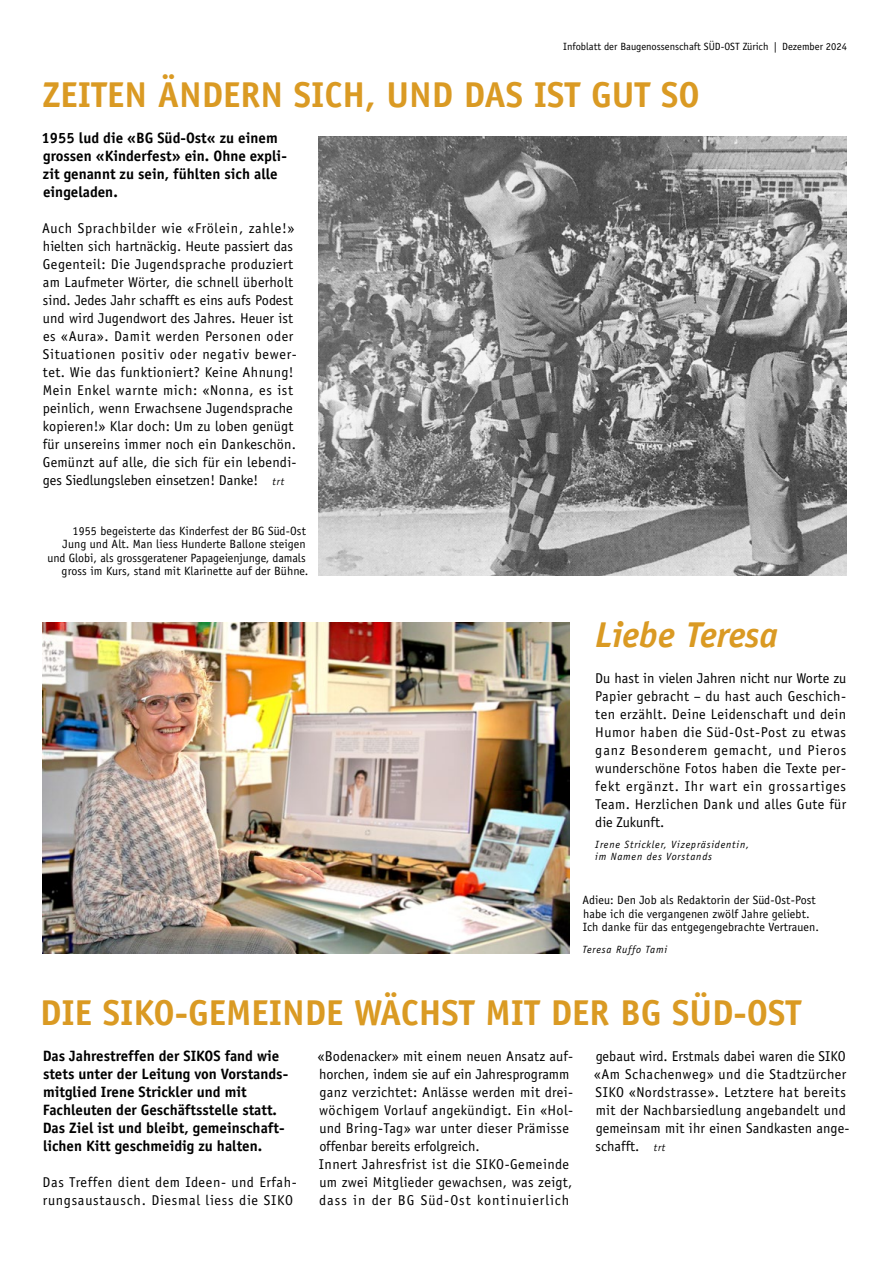
<style>
.page{position:relative;width:893px;height:1263px;background:#fff}
.page>*{position:absolute;margin:0;border:0;box-sizing:border-box;transform-origin:0 0}
.t1{font:700 36px "Officina Sans Std";color:#da9a23}
.t2{font:italic 700 36px "Officina Sans Std";color:#da9a23}
.t3{font:700 15px/18px "Officina Sans Std";color:#000}
.t4{font:14.25px/18px "Officina Sans Std";letter-spacing:.02em;color:#000}
.t5{font:14.25px/18px "Officina Sans Std";letter-spacing:.045em;color:#000}
.t6{font:12px/13.5px "Officina Sans Std";letter-spacing:.01em;color:#000;text-align:right}
.t7{font:italic 10.5px/12px "Officina Sans Std";letter-spacing:.075em;color:#000}
.t8{font:10.5px "Officina Sans Std";color:#000}
.s1{font-style:italic;font-size:10.5px}
</style>
<div class="page">
<img style="left:319px;top:136px;width:527px;height:439px">
<img style="left:43px;top:622px;width:527px;height:331px">
<p class="t8" style="left:563px;top:40px;width:285px">Infoblatt der Baugenossenschaft SÜD-OST Zürich | Dezember 2024</p>
<h1 class="t1" style="left:43px;top:72px;width:659px">ZEITEN ÄNDERN SICH, UND DAS IST GUT SO</h1>
<p class="t3" style="left:41px;top:129px;width:247px">1955 lud die «BG Süd-Ost« zu einem grossen «Kinderfest» ein. Ohne expli&shy;zit genannt zu sein, fühlten sich alle eingeladen.</p>
<p class="t4" style="left:42px;top:219px;width:256px">Auch Sprachbilder wie «Frölein, zahle!» hielten sich hartnäckig. Heute passiert das Gegenteil: Die Jugendsprache produziert am Laufmeter Wörter, die schnell überholt sind. Jedes Jahr schafft es eins aufs Podest und wird Jugendwort des Jahres. Heuer ist es «Aura». Damit werden Personen oder Situationen positiv oder negativ bewer&shy;tet. Wie das funktioniert? Keine Ahnung!<br>Mein Enkel warnte mich: «Nonna, es ist peinlich, wenn Erwachsene Jugendsprache kopieren!» Klar doch: Um zu loben genügt für unsereins immer noch ein Dankeschön.<br>Gemünzt auf alle, die sich für ein lebendi&shy;ges Siedlungsleben einsetzen! Danke! <span class="s1">trt</span></p>
<p class="t6" style="left:47px;top:524px;width:262px">1955 begeisterte das Kinderfest der BG Süd-Ost<br>Jung und Alt. Man liess Hunderte Ballone steigen und Globi, als grossgeratener Papageienjunge, damals gross im Kurs, stand mit Klarinette auf der Bühne.</p>
<h1 class="t2" style="left:595px;top:613px;width:184px">Liebe Teresa</h1>
<p class="t4" style="left:595px;top:669px;width:253px;text-align:justify">Du hast in vielen Jahren nicht nur Worte zu Papier gebracht – du hast auch Geschich&shy;ten erzählt. Deine Leidenschaft und dein Humor haben die Süd-Ost-Post zu etwas ganz Besonderem gemacht, und Pieros wunderschöne Fotos haben die Texte per&shy;fekt ergänzt. Ihr wart ein grossartiges Team. Herzlichen Dank und alles Gute für die Zukunft.</p>
<p class="t7" style="left:595px;top:838px;width:155px">Irene Strickler, Vizepräsidentin, im Namen des Vorstands</p>
<p class="t6" style="left:582px;top:893px;width:238px;text-align:left">Adieu: Den Job als Redaktorin der Süd-Ost-Post habe ich die vergangenen zwölf Jahre geliebt.<br>Ich danke für das entgegengebrachte Vertrauen.</p>
<p class="t7" style="left:582px;top:944px;width:86px">Teresa Ruffo Tami</p>
<h1 class="t1" style="left:40px;top:990px;width:763px">DIE SIKO-GEMEINDE WÄCHST MIT DER BG SÜD-OST</h1>
<p class="t3" style="left:43px;top:1047px;width:247px">Das Jahrestreffen der SIKOS fand wie stets unter der Leitung von Vorstands&shy;mitglied Irene Strickler und mit Fachleuten der Geschäftsstelle statt.<br>Das Ziel ist und bleibt, gemeinschaft&shy;lichen Kitt geschmeidig zu halten.</p>
<p class="t5" style="left:43px;top:1173px;width:256px">Das Treffen dient dem Ideen- und Erfah&shy;rungsaustausch. Diesmal liess die SIKO</p>
<p class="t4" style="left:318px;top:1047px;width:257px">«Bodenacker» mit einem neuen Ansatz auf&shy;horchen, indem sie auf ein Jahresprogramm ganz verzichtet: Anlässe werden mit drei&shy;wöchigem Vorlauf angekündigt. Ein «Hol&shy;und Bring-Tag» war unter dieser Prämisse offenbar bereits erfolgreich.<br>Innert Jahresfrist ist die SIKO-Gemeinde um zwei Mitglieder gewachsen, was zeigt, dass in der BG Süd-Ost kontinuierlich</p>
<p class="t4" style="left:594px;top:1047px;width:257px">gebaut wird. Erstmals dabei waren die SIKO «Am Schachenweg» und die Stadtzürcher SIKO «Nordstrasse». Letztere hat bereits mit der Nachbarsiedlung angebandelt und gemeinsam mit ihr einen Sandkasten ange&shy;schafft. <span class="s1">trt</span></p>
</div>
